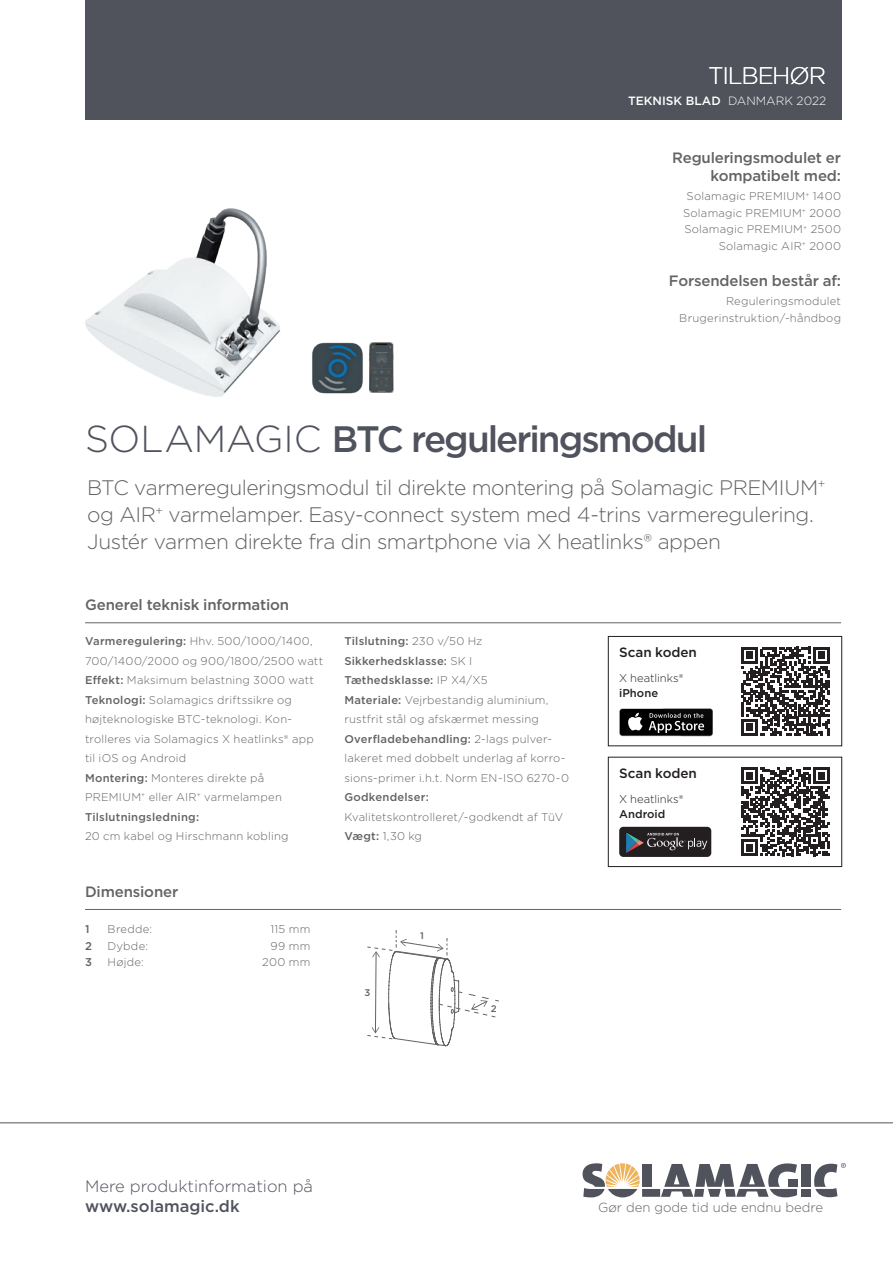
<style>
.page{position:relative;width:893px;height:1263px;background:#fff}
.page>*{position:absolute;margin:0;border:0;box-sizing:border-box;transform-origin:0 0}
.t1{font:500 36.75px "Gotham";letter-spacing:-.055em;color:#50535d}
.t2{font:300 24px "Gotham";letter-spacing:-.045em;color:#fff}
.t3{font:300 21px/27px "Gotham";letter-spacing:-.025em;color:#636366}
.t4{font:300 16.5px "Gotham";color:#50535c}
.t5{font:500 16.5px "Gotham";color:#50535c}
.t6{font:500 15px/18px "Gotham";letter-spacing:-.01em;color:#636366;text-align:right}
.t7{font:500 13.5px "Gotham";letter-spacing:-.005em;color:#231f20}
.t8{font:300 13.2px "Gotham";color:#636366}
.t9{font:500 12px "Gotham";color:#fff}
.t10{font:300 11.25px/19.5px "Gotham";letter-spacing:.02em;color:#636366}
.t11{font:500 11.25px "Gotham";letter-spacing:.02em;color:#636366}
.t12{font:300 11.25px "Gotham";color:#231f20}
.t13{font:500 11.25px "Gotham";color:#231f20}
.t14{font:500 9.6px "Gotham";color:#636366}
.s1{font-weight:300}
.s2{font-weight:300;font-size:37.5px}
.s3{font-weight:500}
</style>
<div class="page">
<div style="left:85px;top:0;width:756px;height:120px;background:#50535c"></div>
<hr style="left:85px;top:909px;width:756px;height:1px;background:#636366">
<hr style="left:85px;top:622px;width:756px;height:1px;background:#636366">
<svg style="left:367px;top:930px;width:132px;height:116px"></svg>
<img style="left:85px;top:208px;width:195px;height:189px">
<svg style="left:741px;top:647px;width:89px;height:89px"></svg>
<svg style="left:741px;top:767px;width:89px;height:89px"></svg>
<svg style="left:619px;top:708px;width:94px;height:28px"></svg>
<div style="left:620px;top:709px;width:92px;height:26px;background:#000;border-radius:3px"></div>
<svg style="left:628px;top:713px;width:14px;height:17px"></svg>
<img style="left:681px;top:735px;width:31px;height:1px">
<svg style="left:649px;top:708px;width:64px;height:27px"></svg>
<div style="left:619px;top:827px;width:92px;height:30px;background:#231f20;border-radius:4px"></div>
<svg style="left:626px;top:833px;width:81px;height:20px"></svg>
<div style="left:608px;top:636px;width:234px;height:110px;border:1px solid #231f20"></div>
<div style="left:608px;top:757px;width:234px;height:110px;border:1px solid #231f20"></div>
<img style="left:312px;top:342px;width:51px;height:52px">
<img style="left:369px;top:343px;width:25px;height:50px">
<svg style="left:583px;top:1163px;width:57px;height:34px"></svg>
<div style="left:642px;top:1164px;width:9px;height:23px;background:#50535c"></div>
<div style="left:642px;top:1189px;width:18px;height:8px;background:#50535c"></div>
<svg style="left:661px;top:1163px;width:136px;height:34px"></svg>
<div style="left:788px;top:1179px;width:9px;height:8px;background:#50535c"></div>
<div style="left:801px;top:1164px;width:9px;height:23px;background:#50535c"></div>
<div style="left:801px;top:1189px;width:9px;height:8px;background:#50535c"></div>
<svg style="left:814px;top:1163px;width:32px;height:34px"></svg>
<hr style="left:0;top:1122px;width:893px;height:1px;background:#50535c">
<p class="t2" style="left:708px;top:60px;width:119px">TILBEHØR</p>
<p class="t9" style="left:628px;top:93px;width:200px">TEKNISK BLAD <span class="s1">DANMARK 2022</span></p>
<p class="t6" style="left:672px;top:148px;width:170px">Reguleringsmodulet er kompatibelt med:</p>
<p class="t10" style="left:683px;top:188px;width:159px;line-height:16.5px;text-align:center">Solamagic PREMIUM<sup>+</sup> 1400<br>Solamagic PREMIUM<sup>+</sup> 2000<br>Solamagic PREMIUM<sup>+</sup> 2500</p>
<p class="t10" style="left:719px;top:236px;width:124px">Solamagic AIR<sup>+</sup> 2000</p>
<p class="t6" style="left:669px;top:271px;width:174px">Forsendelsen består af:</p>
<p class="t10" style="left:726px;top:291px;width:117px">Reguleringsmodulet</p>
<p class="t10" style="left:679px;top:308px;width:163px">Brugerinstruktion/-håndbog</p>
<p class="t1" style="left:85px;top:415px;width:624px"><span class="s2">SOLAMAGIC</span> BTC reguleringsmodul</p>
<p class="t3" style="left:87px;top:473px;width:740px">BTC varmereguleringsmodul til direkte montering på Solamagic PREMIUM<sup>+ </sup>og AIR<sup>+</sup> varmelamper. Easy-connect system med 4-trins varmeregulering.<br>Justér varmen direkte fra din smartphone via X heatlinks® appen</p>
<p class="t6" style="left:85px;top:595px;width:206px">Generel teknisk information</p>
<p class="t10" style="left:85px;top:631px;width:240px"><span class="s3">Varmeregulering:</span> Hhv. 500/1000/1400,<br>700/1400/2000 og 900/1800/2500 watt</p>
<p class="t10" style="left:85px;top:670px;width:231px"><span class="s3">Effekt:</span> Maksimum belastning 3000 watt</p>
<p class="t10" style="left:85px;top:690px;width:230px"><span class="s3">Teknologi:</span> Solamagics driftssikre og højteknologiske BTC-teknologi. Kon&shy;trolleres via Solamagics X heatlinks® app til iOS og Android</p>
<p class="t10" style="left:85px;top:768px;width:198px"><span class="s3">Montering:</span> Monteres direkte på<br>PREMIUM<sup>+</sup> eller AIR<sup>+</sup> varmelampen</p>
<p class="t10" style="left:85px;top:807px;width:205px"><span class="s3">Tilslutningsledning:<br></span>20 cm kabel og Hirschmann kobling</p>
<p class="t6" style="left:85px;top:882px;width:95px">Dimensioner</p>
<p class="t11" style="left:85px;top:922px;width:6px">1</p>
<p class="t10" style="left:108px;top:919px;width:46px">Bredde:</p>
<p class="t10" style="left:270px;top:919px;width:41px">115 mm</p>
<p class="t11" style="left:85px;top:938px;width:8px">2</p>
<p class="t10" style="left:108px;top:936px;width:42px">Dybde:</p>
<p class="t10" style="left:271px;top:936px;width:41px">99 mm</p>
<p class="t11" style="left:85px;top:955px;width:8px">3</p>
<p class="t10" style="left:108px;top:952px;width:38px">Højde:</p>
<p class="t10" style="left:262px;top:952px;width:50px">200 mm</p>
<p class="t11" style="left:344px;top:634px;width:140px">Tilslutning: <span class="s1">230 v/50 Hz</span></p>
<p class="t11" style="left:344px;top:653px;width:129px">Sikkerhedsklasse: <span class="s1">SK I</span></p>
<p class="t11" style="left:344px;top:673px;width:145px">Tæthedsklasse: <span class="s1">IP X4/X5</span></p>
<p class="t10" style="left:344px;top:690px;width:206px"><span class="s3">Materiale:</span> Vejrbestandig aluminium,</p>
<p class="t10" style="left:344px;top:709px;width:196px">rustfrit stål og afskærmet messing</p>
<p class="t10" style="left:344px;top:729px;width:226px"><span class="s3">Overfladebehandling:</span> 2-lags pulver&shy;lakeret med dobbelt underlag af korro&shy;sions-primer i.h.t. Norm EN-ISO 6270-0</p>
<p class="t11" style="left:344px;top:790px;width:86px">Godkendelser:</p>
<p class="t10" style="left:344px;top:807px;width:220px">Kvalitetskontrolleret/-godkendt af TüV</p>
<p class="t10" style="left:344px;top:826px;width:79px"><span class="s3">Vægt:</span> 1,30 kg</p>
<p class="t14" style="left:364px;top:986px;width:7px">3</p>
<p class="t14" style="left:420px;top:929px;width:5px">1</p>
<p class="t14" style="left:491px;top:1002px;width:7px">2</p>
<p class="t7" style="left:619px;top:643px;width:79px">Scan koden</p>
<p class="t12" style="left:619px;top:671px;width:66px">X heatlinks®</p>
<p class="t13" style="left:619px;top:686px;width:40px">iPhone</p>
<p class="t7" style="left:619px;top:764px;width:79px">Scan koden</p>
<p class="t12" style="left:619px;top:792px;width:66px">X heatlinks®</p>
<p class="t13" style="left:619px;top:807px;width:48px">Android</p>
<p class="t4" style="left:85px;top:1176px;width:230px">Mere produktinformation på</p>
<p class="t5" style="left:85px;top:1195px;width:156px">www.solamagic.dk</p>
<p class="t8" style="left:598px;top:1199px;width:227px">Gør den gode tid ude endnu bedre</p>
</div>
